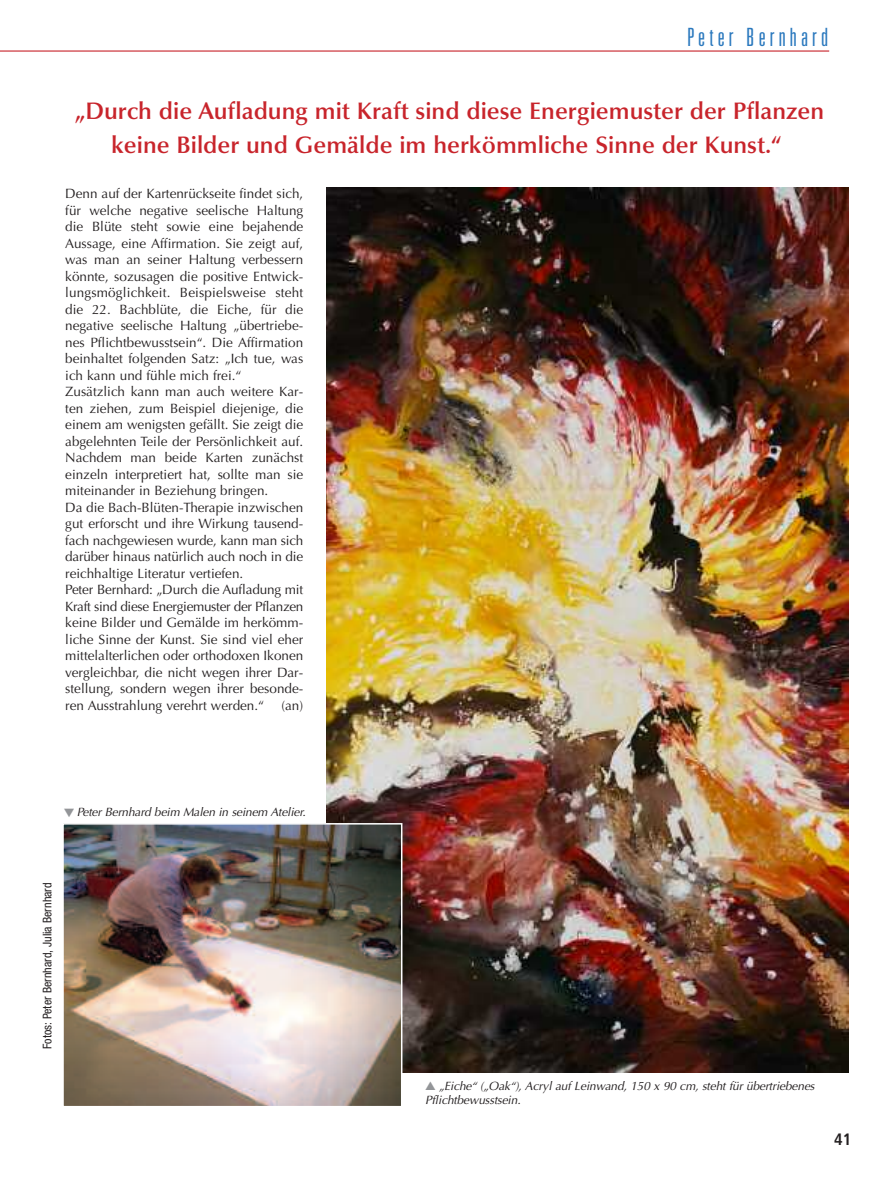
<style>
.page{position:relative;width:893px;height:1191px;background:#fff}
.page>*{position:absolute;margin:0;border:0;box-sizing:border-box;transform-origin:0 0}
.t1{font:300 ultra-condensed 25.2px "Univers";letter-spacing:.165em;color:#2b79be}
.t2{font:600 24px/34.5px "Optima";color:#c8242b;text-align:center}
.t3{font:700 condensed 16.5px "Frutiger";color:#231f20}
.t4{font:13.5px/16.5px "Optima CE";color:#231f20}
.t5{font:italic 12px/14.2px "Optima";letter-spacing:-.01em;color:#231f20}
.t6{font:italic 12px "Optima CE";letter-spacing:-.015em;color:#231f20}
.t7{font:condensed 12px "Helvetica Neue";color:#231f20}
.s1{color:#939598}
</style>
<div class="page">
<hr style="left:0;top:50px;width:829px;height:2px;background:#c8242b">
<img style="left:326px;top:187px;width:523px;height:886px">
<img style="left:65px;top:826px;width:334px;height:278px">
<div style="left:62px;top:823px;width:340px;height:284px;border:2px solid #fff"></div>
<h1 class="t1" style="left:687px;top:27px;width:143px">Peter Bernhard</h1>
<h2 class="t2" style="left:75px;top:96px;width:751px">„Durch die Aufladung mit Kraft sind diese Energiemuster der Pflanzen keine Bilder und Gemälde im herkömmliche Sinne der Kunst.“</h2>
<p class="t4" style="left:65px;top:186px;width:240px">Denn auf der Kartenrückseite findet sich, für welche negative seelische Haltung die Blüte steht sowie eine bejahende Aussage, eine Affirmation. Sie zeigt auf, was man an seiner Haltung verbessern könnte, sozusagen die positive Entwick&shy;lungsmöglichkeit. Beispielsweise steht die 22. Bachblüte, die Eiche, für die negative seelische Haltung „übertriebe&shy;nes Pflichtbewusstsein“. Die Affirmation beinhaltet folgenden Satz: „Ich tue, was ich kann und fühle mich frei.“ Zusätzlich kann man auch weitere Kar&shy;ten ziehen, zum Beispiel diejenige, die einem am wenigsten gefällt. Sie zeigt die abgelehnten Teile der Persönlichkeit auf.<br>Nachdem man beide Karten zunächst einzeln interpretiert hat, sollte man sie miteinander in Beziehung bringen.<br>Da die Bach-Blüten-Therapie inzwischen gut erforscht und ihre Wirkung tausend&shy;fach nachgewiesen wurde, kann man sich darüber hinaus natürlich auch noch in die reichhaltige Literatur vertiefen.<br>Peter Bernhard: „Durch die Aufladung mit Kraft sind diese Energiemuster der Pflanzen keine Bilder und Gemälde im herkömm&shy;liche Sinne der Kunst. Sie sind viel eher mittelalterlichen oder orthodoxen Ikonen vergleichbar, die nicht wegen ihrer Dar&shy;stellung, sondern wegen ihrer besonde&shy;ren Ausstrahlung verehrt werden.“</p>
<p class="t4" style="left:281px;top:698px;width:23px">(an)</p>
<p class="t6" style="left:64px;top:807px;width:243px"><span class="s1">▼</span> Peter Bernhard beim Malen in seinem Atelier.</p>
<p class="t7" style="left:43px;top:1048px;width:168px;rotate:-90deg">Fotos: Peter Bernhard, Julia Bernhard</p>
<p class="t5" style="left:425px;top:1080px;width:391px"><span class="s1">▲</span> „Eiche“ („Oak“), Acryl auf Leinwand, 150 x 90 cm, steht für übertriebenes<br>Pflichtbewusstsein.</p>
<p class="t3" style="left:834px;top:1133px;width:19px">41</p>
</div>
